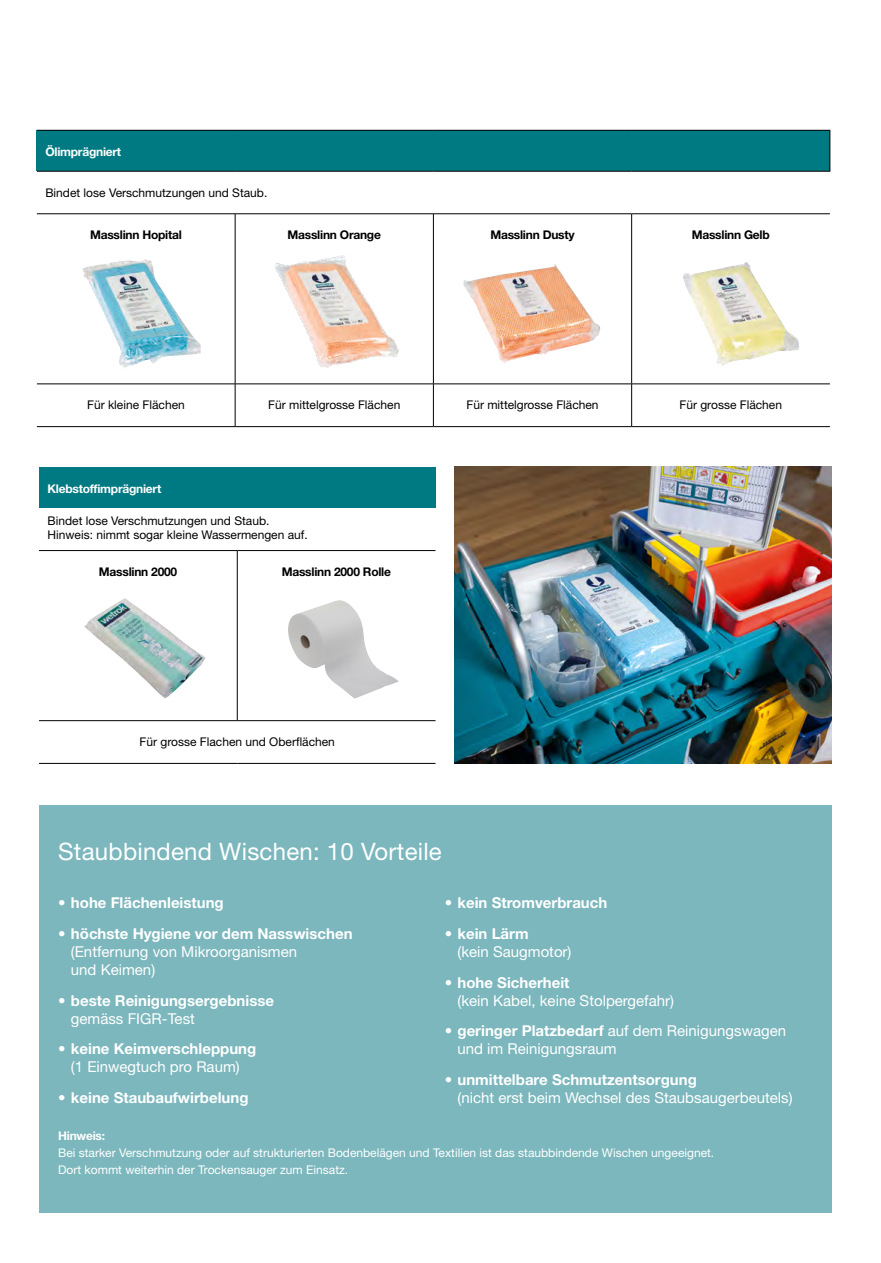
<style>
.page{position:relative;width:881px;height:1263px;background:#fff}
.page>*{position:absolute;margin:0;border:0;box-sizing:border-box;transform-origin:0 0}
.WT_H1_Headline_grau{font:24px "Helvetica Neue LT Pro";letter-spacing:.01em;color:#fff}
.t1{font:15px/18px "Helvetica Neue LT Pro";color:#fff}
.t2{font:700 15px/18px "Helvetica Neue LT Pro";color:#fff}
.WT_P_Copy{font:12px/14.2px "Helvetica Neue LT Pro";color:#000}
.WT_P_Copy-2{font:12px/17.1px "Helvetica Neue LT Pro";color:#fff}
.WT_P_Copyhead_gleich{font:700 12px "Helvetica Neue LT Pro";letter-spacing:-.02em;color:#000}
.WT_P_Copyhead_gleich-2{font:700 12px "Helvetica Neue LT Pro";letter-spacing:-.02em;color:#fff}
.WT_P_Copyhead_gleich-3{font:12px "Helvetica Neue LT Pro";color:#000}
.WT_P_Copy-3{font:700 12px "Helvetica Neue LT Pro";letter-spacing:-.02em;color:#000}
.s1{font-weight:400}
.s2{font-weight:700}
</style>
<div class="page">
<img style="left:82px;top:259px;width:118px;height:110px">
<img style="left:683px;top:262px;width:116px;height:104px">
<img style="left:463px;top:264px;width:137px;height:99px">
<img style="left:275px;top:255px;width:124px;height:113px">
<img style="left:454px;top:467px;width:377px;height:297px">
<img style="left:84px;top:598px;width:122px;height:100px">
<img style="left:288px;top:600px;width:111px;height:98px">
<div style="left:39px;top:805px;width:792px;height:407px;background:#7bb7bd"></div>
<div style="left:37px;top:130px;width:792px;height:41px;background:#007a82"></div>
<hr style="left:37px;top:130px;width:198px;height:1px;background:#000">
<hr style="left:235px;top:130px;width:198px;height:1px;background:#000">
<hr style="left:433px;top:130px;width:198px;height:1px;background:#000">
<hr style="left:631px;top:130px;width:199px;height:1px;background:#000">
<hr style="left:37px;top:171px;width:198px;height:1px;background:#000">
<hr style="left:235px;top:171px;width:198px;height:1px;background:#000">
<hr style="left:433px;top:171px;width:198px;height:1px;background:#000">
<hr style="left:631px;top:171px;width:199px;height:1px;background:#000">
<hr style="left:37px;top:213px;width:198px;height:1px;background:#000">
<hr style="left:235px;top:213px;width:198px;height:1px;background:#000">
<hr style="left:433px;top:213px;width:198px;height:1px;background:#000">
<hr style="left:631px;top:213px;width:198px;height:1px;background:#000">
<hr style="left:37px;top:384px;width:198px;height:1px;background:#000">
<hr style="left:235px;top:384px;width:198px;height:1px;background:#000">
<hr style="left:433px;top:384px;width:198px;height:1px;background:#000">
<hr style="left:631px;top:384px;width:198px;height:1px;background:#000">
<hr style="left:37px;top:426px;width:198px;height:1px;background:#000">
<hr style="left:235px;top:426px;width:198px;height:1px;background:#000">
<hr style="left:433px;top:426px;width:198px;height:1px;background:#000">
<hr style="left:631px;top:426px;width:198px;height:1px;background:#000">
<hr style="left:829px;top:130px;width:1px;height:41px;background:#000">
<hr style="left:235px;top:214px;width:1px;height:170px;background:#000">
<hr style="left:433px;top:214px;width:1px;height:170px;background:#000">
<hr style="left:631px;top:214px;width:1px;height:170px;background:#000">
<hr style="left:235px;top:384px;width:1px;height:42px;background:#000">
<hr style="left:433px;top:384px;width:1px;height:42px;background:#000">
<hr style="left:631px;top:384px;width:1px;height:42px;background:#000">
<div style="left:39px;top:467px;width:396px;height:41px;background:#007a82"></div>
<hr style="left:39px;top:550px;width:198px;height:1px;background:#000">
<hr style="left:237px;top:550px;width:198px;height:1px;background:#000">
<hr style="left:39px;top:720px;width:198px;height:1px;background:#000">
<hr style="left:237px;top:720px;width:198px;height:1px;background:#000">
<hr style="left:39px;top:763px;width:198px;height:1px;background:#000">
<hr style="left:237px;top:763px;width:198px;height:1px;background:#000">
<hr style="left:237px;top:551px;width:1px;height:169px;background:#000">
<p class="WT_P_Copyhead_gleich-2" style="left:45px;top:144px;width:77px">Ölimprägniert</p>
<p class="WT_P_Copyhead_gleich-3" style="left:45px;top:185px;width:223px">Bindet lose Verschmutzungen und Staub.</p>
<p class="WT_P_Copyhead_gleich" style="left:90px;top:228px;width:93px">Masslinn Hopital</p>
<p class="WT_P_Copyhead_gleich" style="left:287px;top:228px;width:95px">Masslinn Orange</p>
<p class="WT_P_Copy-3" style="left:490px;top:228px;width:86px">Masslinn Dusty</p>
<p class="WT_P_Copy-3" style="left:691px;top:228px;width:79px">Masslinn Gelb</p>
<p class="WT_P_Copy" style="left:87px;top:398px;width:99px">Für kleine Flächen</p>
<p class="WT_P_Copy" style="left:268px;top:398px;width:134px">Für mittelgrosse Flächen</p>
<p class="WT_P_Copy" style="left:466px;top:398px;width:134px">Für mittelgrosse Flächen</p>
<p class="WT_P_Copy" style="left:679px;top:398px;width:104px">Für grosse Flächen</p>
<p class="WT_P_Copyhead_gleich-2" style="left:47px;top:481px;width:115px">Klebstoffimprägniert</p>
<p class="WT_P_Copy" style="left:47px;top:513px;width:262px">Bindet lose Verschmutzungen und Staub.<br>Hinweis: nimmt sogar kleine Wassermengen auf.</p>
<p class="WT_P_Copyhead_gleich" style="left:99px;top:564px;width:80px">Masslinn 2000</p>
<p class="WT_P_Copyhead_gleich" style="left:281px;top:564px;width:111px">Masslinn 2000 Rolle</p>
<p class="WT_P_Copy" style="left:139px;top:734px;width:197px">Für grosse Flachen und Oberflächen</p>
<h1 class="WT_H1_Headline_grau" style="left:58px;top:837px;width:385px">Staubbindend Wischen: 10 Vorteile</h1>
<p class="t2" style="left:58px;top:893px;width:167px"><span class="s1">•</span> hohe Flächenleistung</p>
<p class="t1" style="left:71px;top:924px;width:283px;text-indent:-13px">• <span class="s2">höchste Hygiene vor dem Nasswischen </span>(Entfernung von Mikroorganismen<br>und Keimen)</p>
<p class="t2" style="left:71px;top:991px;width:205px;text-indent:-13px"><span class="s1">•</span> beste Reinigungsergebnisse <span class="s1">gemäss FIGR-Test</span></p>
<p class="t2" style="left:58px;top:1040px;width:199px;text-align:center"><span class="s1">•</span> keine Keimverschleppung <span class="s1">(1 Einwegtuch pro Raum)</span></p>
<p class="t2" style="left:58px;top:1088px;width:192px"><span class="s1">•</span> keine Staubaufwirbelung</p>
<p class="t2" style="left:444px;top:893px;width:164px"><span class="s1">•</span> kein Stromverbrauch</p>
<p class="t1" style="left:457px;top:924px;width:115px;text-indent:-13px">• <span class="s2">kein Lärm<br></span>(kein Saugmotor)</p>
<p class="t1" style="left:457px;top:973px;width:218px;text-indent:-13px">• <span class="s2">hohe Sicherheit<br></span>(kein Kabel, keine Stolpergefahr)</p>
<p class="t1" style="left:457px;top:1022px;width:330px;text-indent:-13px">• <span class="s2">geringer Platzbedarf</span> auf dem Reinigungswagen und im Reinigungsraum</p>
<p class="t1" style="left:457px;top:1070px;width:336px;text-indent:-13px">• <span class="s2">unmittelbare Schmutzentsorgung<br></span>(nicht erst beim Wechsel des Staubsaugerbeutels)</p>
<p class="WT_P_Copyhead_gleich-2" style="left:58px;top:1128px;width:48px">Hinweis:</p>
<p class="WT_P_Copy-2" style="left:58px;top:1144px;width:657px">Bei starker Verschmutzung oder auf strukturierten Bodenbelägen und Textilien ist das staubbindende Wischen ungeeignet.<br>Dort kommt weiterhin der Trockensauger zum Einsatz.</p>
</div>
